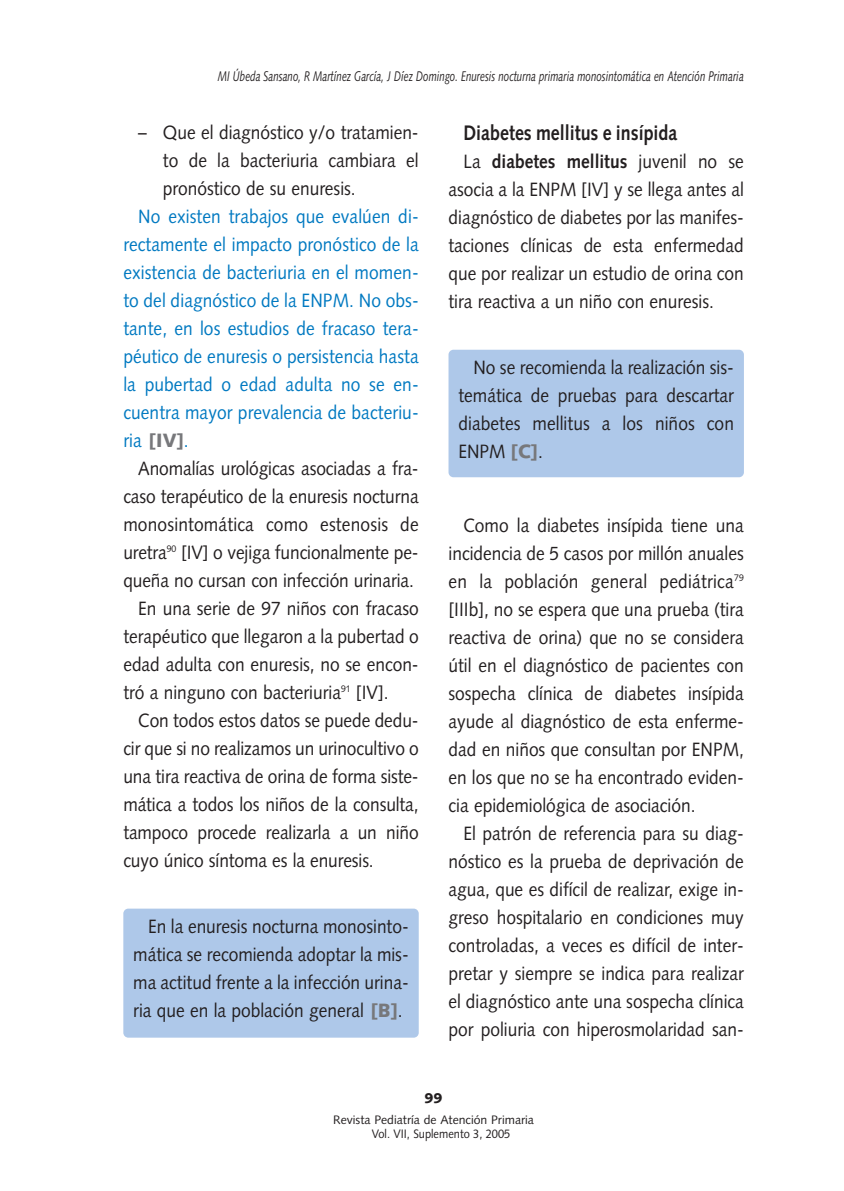
<style>
.page{position:relative;width:844px;height:1191px;background:#fff}
.page>*{position:absolute;margin:0;border:0;box-sizing:border-box;transform-origin:0 0}
.t1{font:700 21px "Syntax";color:#231f20;scale:.85 1}
.t2{font:19.25px/28px "Syntax";color:#231f20;text-align:justify;scale:.9 1}
.t3{font:19.25px/28px "Syntax";letter-spacing:.005em;color:#0079c1;text-align:justify;scale:.9 1}
.t4{font:italic 14px "Syntax";color:#231f20;scale:.7 1}
.t5{font:900 14px "Syntax";color:#231f20}
.t6{font:12.25px/14px "Syntax";color:#231f20}
.s1{font-weight:900;color:#77787b}
.s2{font-weight:700}
</style>
<div class="page">
<div style="left:448px;top:350px;width:295px;height:127px;background:#aec8e9;border-radius:5px"></div>
<div style="left:123px;top:908px;width:295px;height:129px;background:#aec8e9;border-radius:5px"></div>
<p class="t4" style="left:218px;top:70px;width:752px">MI Úbeda Sansano, R Martínez García, J Díez Domingo. Enuresis nocturna primaria monosintomática en Atención Primaria</p>
<p class="t2" style="left:163px;top:120px;width:285px;text-indent:-25px">– Que el diagnóstico y/o tratamien&shy;to de la bacteriuria cambiara el pronóstico de su enuresis.</p>
<p class="t3" style="left:123px;top:204px;width:330px;text-indent:15px">No existen trabajos que evalúen di&shy;rectamente el impacto pronóstico de la existencia de bacteriuria en el momen&shy;to del diagnóstico de la ENPM. No obs&shy;tante, en los estudios de fracaso tera&shy;péutico de enuresis o persistencia hasta la pubertad o edad adulta no se en&shy;cuentra mayor prevalencia de bacteriu&shy;ria <span class="s1">[IV]</span>.</p>
<p class="t2" style="left:138px;top:456px;width:313px">Anomalías urológicas asociadas a fra-</p>
<p class="t2" style="left:123px;top:484px;width:329px">caso terapéutico de la enuresis nocturna</p>
<p class="t2" style="left:123px;top:512px;width:329px">monosintomática como estenosis de</p>
<p class="t2" style="left:123px;top:540px;width:329px">uretra<sup>90</sup> [IV] o vejiga funcionalmente pe-</p>
<p class="t2" style="left:123px;top:568px;width:324px">queña no cursan con infección urinaria.</p>
<p class="t2" style="left:138px;top:596px;width:313px">En una serie de 97 niños con fracaso</p>
<p class="t2" style="left:123px;top:624px;width:329px">terapéutico que llegaron a la pubertad o</p>
<p class="t2" style="left:123px;top:652px;width:329px">edad adulta con enuresis, no se encon-</p>
<p class="t2" style="left:123px;top:680px;width:296px">tró a ninguno con bacteriuria<sup>91</sup> [IV].</p>
<p class="t2" style="left:138px;top:708px;width:313px">Con todos estos datos se puede dedu-</p>
<p class="t2" style="left:123px;top:736px;width:329px">cir que si no realizamos un urinocultivo o</p>
<p class="t2" style="left:123px;top:764px;width:329px">una tira reactiva de orina de forma siste-</p>
<p class="t2" style="left:123px;top:792px;width:329px">mática a todos los niños de la consulta,</p>
<p class="t2" style="left:123px;top:820px;width:329px">tampoco procede realizarla a un niño</p>
<p class="t2" style="left:123px;top:848px;width:280px">cuyo único síntoma es la enuresis.</p>
<p class="t2" style="left:133px;top:914px;width:307px;text-indent:15px">En la enuresis nocturna monosinto&shy;mática se recomienda adoptar la mis&shy;ma actitud frente a la infección urina&shy;ria que en la población general <span class="s1">[B]</span>.</p>
<p class="t1" style="left:463px;top:124px;width:253px">Diabetes mellitus e insípida</p>
<p class="t2" style="left:448px;top:149px;width:329px;text-indent:15px">La <span class="s2">diabetes mellitus</span> juvenil no se asocia a la ENPM [IV] y se llega antes al diagnóstico de diabetes por las manifes&shy;taciones clínicas de esta enfermedad que por realizar un estudio de orina con tira reactiva a un niño con enuresis.</p>
<p class="t2" style="left:458px;top:355px;width:307px;text-indent:15px">No se recomienda la realización sis&shy;temática de pruebas para descartar diabetes mellitus a los niños con ENPM <span class="s1">[C]</span>.</p>
<p class="t2" style="left:448px;top:513px;width:329px;text-indent:15px">Como la diabetes insípida tiene una incidencia de 5 casos por millón anuales en la población general pediátrica<sup>79 </sup>[IIIb], no se espera que una prueba (tira reactiva de orina) que no se considera útil en el diagnóstico de pacientes con sospecha clínica de diabetes insípida ayude al diagnóstico de esta enferme&shy;dad en niños que consultan por ENPM, en los que no se ha encontrado eviden&shy;cia epidemiológica de asociación.</p>
<p class="t2" style="left:448px;top:821px;width:329px;text-indent:15px">El patrón de referencia para su diag&shy;nóstico es la prueba de deprivación de agua, que es difícil de realizar, exige in&shy;greso hospitalario en condiciones muy controladas, a veces es difícil de inter&shy;pretar y siempre se indica para realizar el diagnóstico ante una sospecha clínica por poliuria con hiperosmolaridad san-</p>
<p class="t5" style="left:424px;top:1092px;width:20px">99</p>
<p class="t6" style="left:372px;top:1113px;width:164px;text-indent:-39px">Revista Pediatría de Atención Primaria<br>Vol. VII, Suplemento 3, 2005</p>
</div>
